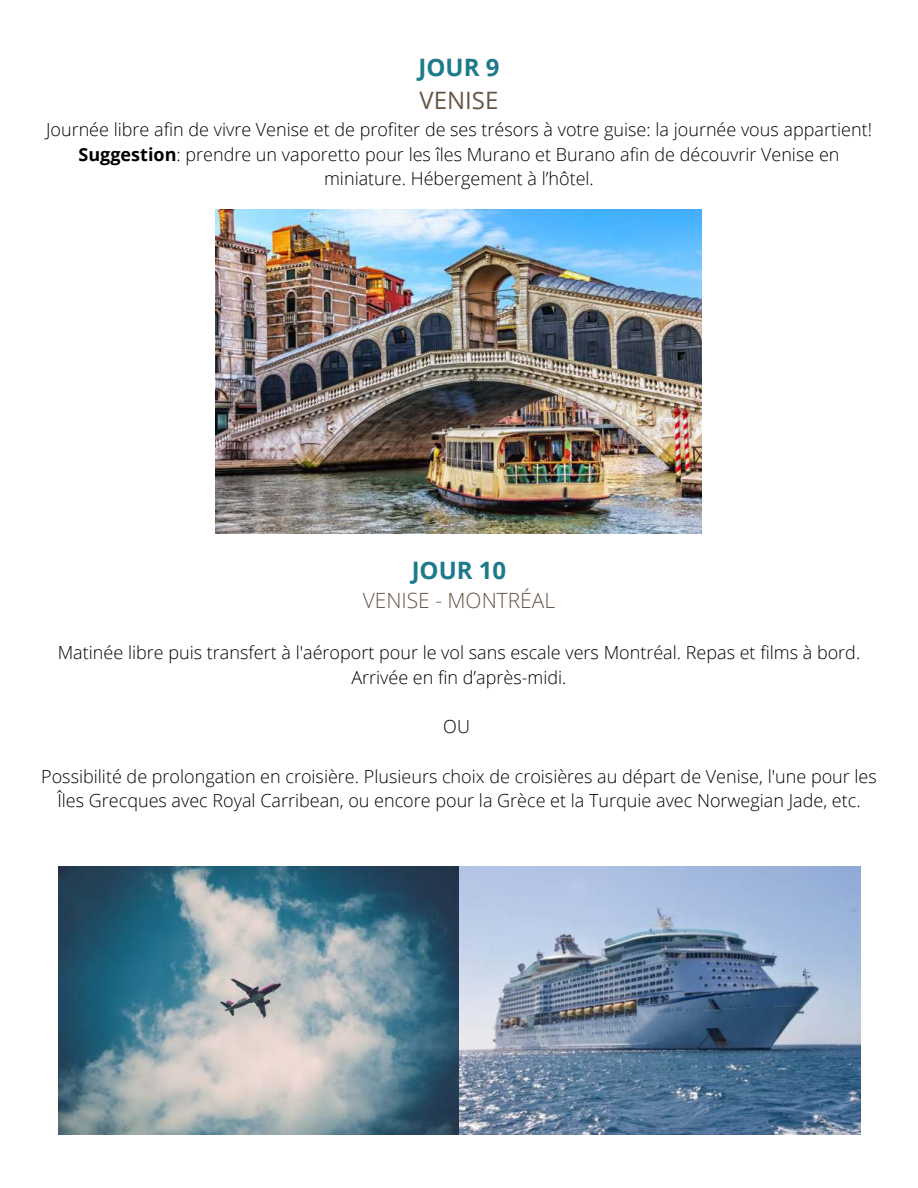
<style>
.page{position:relative;width:918px;height:1188px;background:#fff}
.page>*{position:absolute;margin:0;border:0;box-sizing:border-box;transform-origin:0 0}
.t1{font:700 24px "Open Sans";color:#1d7a8c}
.t2{font:24px "Open Sans";color:#665546}
.t3{font:300 21px "Open Sans";color:#665546}
.t4{font:300 18px/24.8px "Open Sans";color:#000;text-align:center}
.s1{font-weight:700}
</style>
<div class="page">
<img style="left:216px;top:210px;width:486px;height:324px">
<img style="left:58px;top:866px;width:803px;height:268px">
<h1 class="t1" style="left:419px;top:51px;width:82px">JOUR 9</h1>
<h1 class="t2" style="left:420px;top:84px;width:80px">VENISE</h1>
<p class="t4" style="left:46px;top:116px;width:827px">Journée libre afin de vivre Venise et de profiter de ses trésors à votre guise: la journée vous appartient!<br><span class="s1">Suggestion</span>: prendre un vaporetto pour les îles Murano et Burano afin de découvrir Venise en miniature. Hébergement à l’hôtel.</p>
<h1 class="t1" style="left:412px;top:553px;width:96px">JOUR 10</h1>
<p class="t3" style="left:363px;top:586px;width:194px">VENISE - MONTRÉAL</p>
<p class="t4" style="left:58px;top:639px;width:804px">Matinée libre puis transfert à l'aéroport pour le vol sans escale vers Montréal. Repas et films à bord.<br>Arrivée en fin d’après-midi.</p>
<p class="t4" style="left:443px;top:714px;width:28px">OU</p>
<p class="t4" style="left:41px;top:763px;width:837px">Possibilité de prolongation en croisière. Plusieurs choix de croisières au départ de Venise, l'une pour les<br>Îles Grecques avec Royal Carribean, ou encore pour la Grèce et la Turquie avec Norwegian Jade, etc.</p>
</div>
